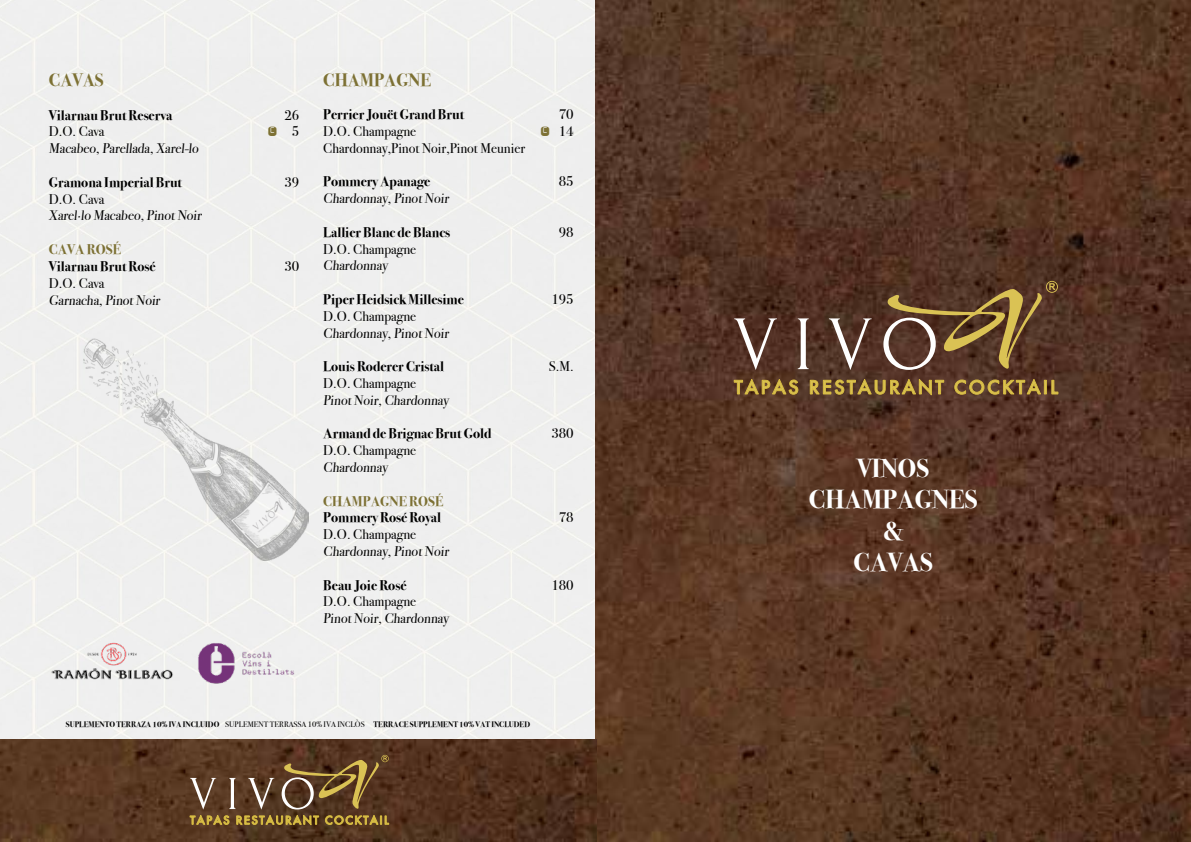
<style>
.page{position:relative;width:1191px;height:842px;background:#fff}
.page>*{position:absolute;margin:0;border:0;box-sizing:border-box;transform-origin:0 0}
.t1{font:700 26px/31.2px "Bodoni Svty Two ITCTT";color:#fff;text-align:center}
.t2{font:700 18px "Bodoni Svty Two ITCTT";color:#7d7134}
.t3{font:14px/16.8px "Bodoni Svty Two ITCTT";color:#000}
.t4{font:700 14px "Bodoni Svty Two ITCTT";color:#000}
.t5{font:700 14px "Bodoni Svty Two ITCTT";color:#7d7134}
.t6{font:14px "Monofett";color:#7d7134}
.t7{font:700 8px "Bodoni Svty Two ITCTT";color:#000}
.s1{font-family:"Bodoni Svty Two ITCTT";color:#000}
.s2{font-family:"Monofett";color:#7d7134}
.s3{font-weight:400}
</style>
<div class="page">
<img style="left:595px;top:0;width:596px;height:842px">
<svg style="left:734px;top:378px;width:64px;height:17px"></svg>
<svg style="left:810px;top:378px;width:134px;height:18px;background:#856834"></svg>
<svg style="left:954px;top:378px;width:104px;height:17px;background:#856734"></svg>
<svg style="left:734px;top:318px;width:43px;height:52px;background:#70554b"></svg>
<svg style="left:797px;top:318px;width:11px;height:51px"></svg>
<svg style="left:829px;top:318px;width:42px;height:52px;background:#71584d"></svg>
<svg style="left:883px;top:281px;width:175px;height:89px;background:#6c4f34"></svg>
<img style="left:0;top:739px;width:596px;height:103px">
<svg style="left:190px;top:755px;width:199px;height:70px;background:#6d5130"></svg>
<img style="left:40px;top:620px;width:269px;height:79px">
<img style="left:84px;top:338px;width:225px;height:223px">
<p class="t2" style="left:49px;top:65px;width:56px">CAVAS</p>
<p class="t4" style="left:49px;top:103px;width:125px">Vilarnau Brut Reserva</p>
<p class="t3" style="left:284px;top:105px;width:16px">26</p>
<p class="t3" style="left:49px;top:122px;width:57px">D.O. Cava</p>
<p class="t6" style="left:268px;top:123px;width:32px">C <span class="s1">5</span></p>
<p class="t3" style="left:49px;top:139px;width:153px">Macabeo,Parellada,Xarel-lo</p>
<p class="t4" style="left:49px;top:171px;width:135px">Gramona Imperial Brut</p>
<p class="t3" style="left:284px;top:172px;width:16px">39</p>
<p class="t3" style="left:49px;top:189px;width:156px">D.O. Cava<br>Xarel·lo Macabeo,Pinot Noir</p>
<p class="t5" style="left:49px;top:238px;width:74px">CAVA ROSÉ</p>
<p class="t4" style="left:49px;top:255px;width:108px">Vilarnau Brut Rosé</p>
<p class="t3" style="left:284px;top:256px;width:16px">30</p>
<p class="t3" style="left:49px;top:273px;width:115px">D.O. Cava<br>Garnacha,Pinot Noir</p>
<p class="t2" style="left:323px;top:65px;width:109px">CHAMPAGNE</p>
<p class="t4" style="left:323px;top:103px;width:142px">Perrier Jouët Grand Brut</p>
<p class="t3" style="left:559px;top:105px;width:16px">70</p>
<p class="t3" style="left:323px;top:121px;width:94px">D.O. Champagne</p>
<p class="t3" style="left:541px;top:121px;width:34px"><span class="s2">C</span> 14</p>
<p class="t3" style="left:323px;top:138px;width:203px">Chardonnay,Pinot Noir,Pinot Meunier</p>
<p class="t4" style="left:323px;top:170px;width:108px">Pommery Apanage</p>
<p class="t3" style="left:559px;top:172px;width:16px">85</p>
<p class="t3" style="left:323px;top:189px;width:129px">Chardonnay,Pinot Noir</p>
<p class="t4" style="left:323px;top:220px;width:128px">Lallier Blanc de Blancs</p>
<p class="t3" style="left:559px;top:222px;width:16px">98</p>
<p class="t3" style="left:323px;top:239px;width:94px">D.O. Champagne<br>Chardonnay</p>
<p class="t4" style="left:323px;top:288px;width:142px">Piper Heidsick Millesime</p>
<p class="t3" style="left:551px;top:289px;width:24px">195</p>
<p class="t3" style="left:323px;top:306px;width:129px">D.O. Champagne<br>Chardonnay, Pinot Noir</p>
<p class="t4" style="left:323px;top:355px;width:122px">Louis Roderer Cristal</p>
<p class="t3" style="left:549px;top:357px;width:26px">S.M.</p>
<p class="t3" style="left:323px;top:373px;width:127px">D.O. Champagne<br>Pinot Noir,Chardonnay</p>
<p class="t4" style="left:323px;top:422px;width:170px">Armand de Brignac Brut Gold</p>
<p class="t3" style="left:551px;top:424px;width:24px">380</p>
<p class="t3" style="left:323px;top:441px;width:94px">D.O. Champagne<br>Chardonnay</p>
<p class="t5" style="left:323px;top:489px;width:122px">CHAMPAGNE ROSÉ</p>
<p class="t4" style="left:323px;top:506px;width:119px">Pommery Rosé Royal</p>
<p class="t3" style="left:559px;top:508px;width:16px">78</p>
<p class="t3" style="left:323px;top:525px;width:129px">D.O. Champagne<br>Chardonnay,Pinot Noir</p>
<p class="t4" style="left:323px;top:573px;width:85px">Beau Joie Rosé</p>
<p class="t3" style="left:551px;top:575px;width:24px">180</p>
<p class="t3" style="left:323px;top:592px;width:127px">D.O. Champagne<br>Pinot Noir, Chardonnay</p>
<p class="t7" style="left:66px;top:717px;width:466px">SUPLEMENTO TERRAZA 10% IVA INCLUIDO <span class="s3">SUPLEMENT TERRASSA 10% IVA INCLÒS</span> TERRACE SUPPLEMENT 10% VAT INCLUDED</p>
<h1 class="t1" style="left:809px;top:451px;width:170px">VINOS<br>CHAMPAGNES &amp;<br>CAVAS</h1>
</div>
